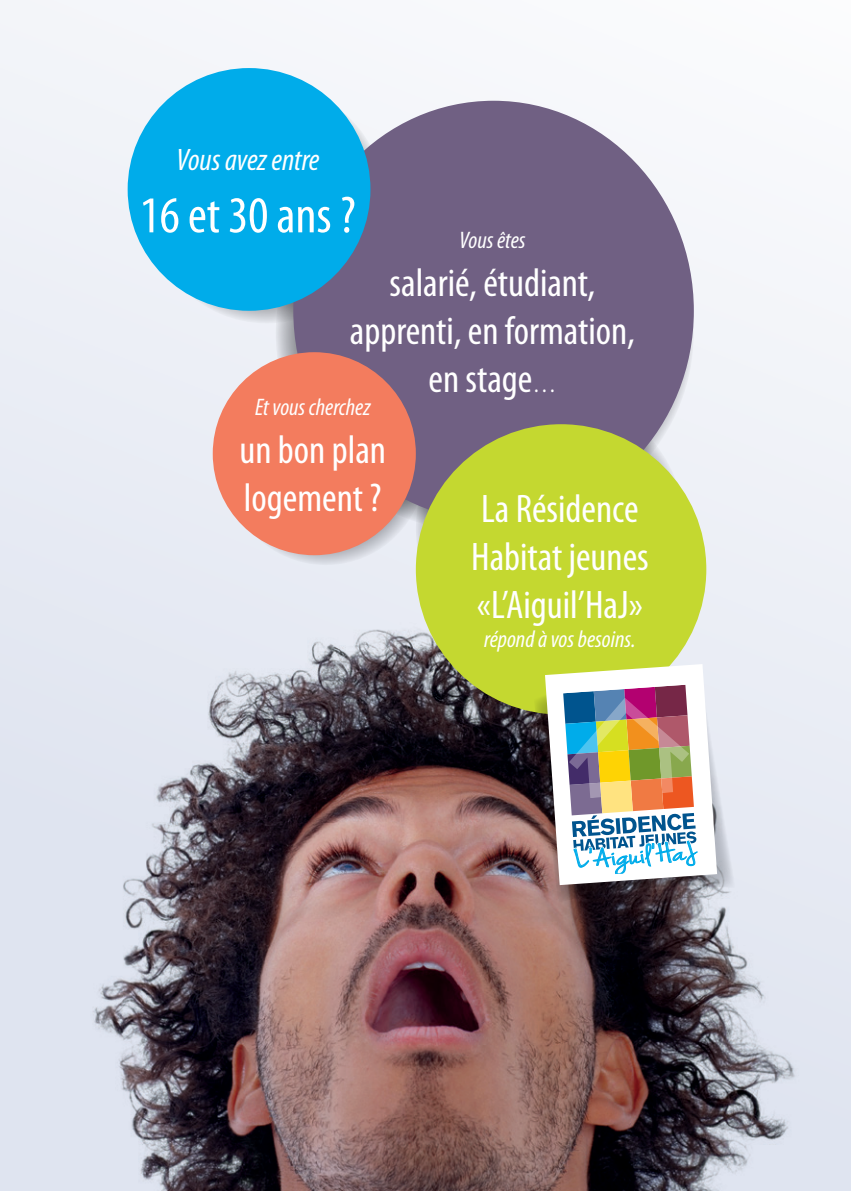
<style>
.page{position:relative;width:851px;height:1191px;background:#fff}
.page>*{position:absolute;margin:0;border:0;box-sizing:border-box;transform-origin:0 0}
.t1{font:condensed 52px "Myriad Pro";color:#fff}
.t2{font:condensed 40px/48px "Myriad Pro";color:#fff}
.t3{font:italic condensed 31.2px "Myriad Pro";color:#fff}
.t4{font:26.6px "Jenna Sue";color:#00acea;scale:1.54 1}
.t5{font:italic condensed 24px "Myriad Pro";color:#fff}
.s1{font-size:24px}
</style>
<div class="page">
<div style="left:0;top:0;width:850px;height:1191px;background:#f3f5f9"></div>
<img style="left:0;top:499px;width:850px;height:692px">
<svg style="left:147px;top:84px;width:239px;height:239px"></svg>
<svg style="left:226px;top:364px;width:199px;height:201px;background:#c8c9cf"></svg>
<div style="left:293px;top:101px;width:400px;height:420px;background:#706083;border-radius:50%"></div>
<div style="left:213px;top:352px;width:203px;height:203px;background:#f37c5e;border-radius:50%"></div>
<div style="left:128px;top:68px;width:242px;height:243px;background:#00acea;border-radius:50%"></div>
<div style="left:416px;top:424px;width:290px;height:290px;background:#c4d830;border-radius:50%"></div>
<svg style="left:533px;top:665px;width:202px;height:237px"></svg>
<svg style="left:545px;top:664px;width:172px;height:221px"></svg>
<p class="t3" style="left:176px;top:141px;width:145px">Vous avez entre</p>
<h1 class="t1" style="left:140px;top:184px;width:217px">16 et 30 ans ?</h1>
<p class="t5" style="left:459px;top:225px;width:68px">Vous êtes</p>
<p class="t2" style="left:350px;top:258px;width:286px;text-align:center">salarié, étudiant, apprenti, en formation, en stage<span class="s1">…</span></p>
<p class="t5" style="left:255px;top:392px;width:117px">Et vous cherchez</p>
<p class="t2" style="left:239px;top:425px;width:148px">un bon plan logement ?</p>
<p class="t2" style="left:471px;top:484px;width:179px">La Résidence<br>Habitat jeunes «L’Aiguil’HaJ»</p>
<p class="t5" style="left:484px;top:624px;width:153px">répond à vos besoins.</p>
<p class="t4" style="left:573px;top:844px;width:81px;rotate:-4deg">L’Aiguil’HaJ</p>
</div>
